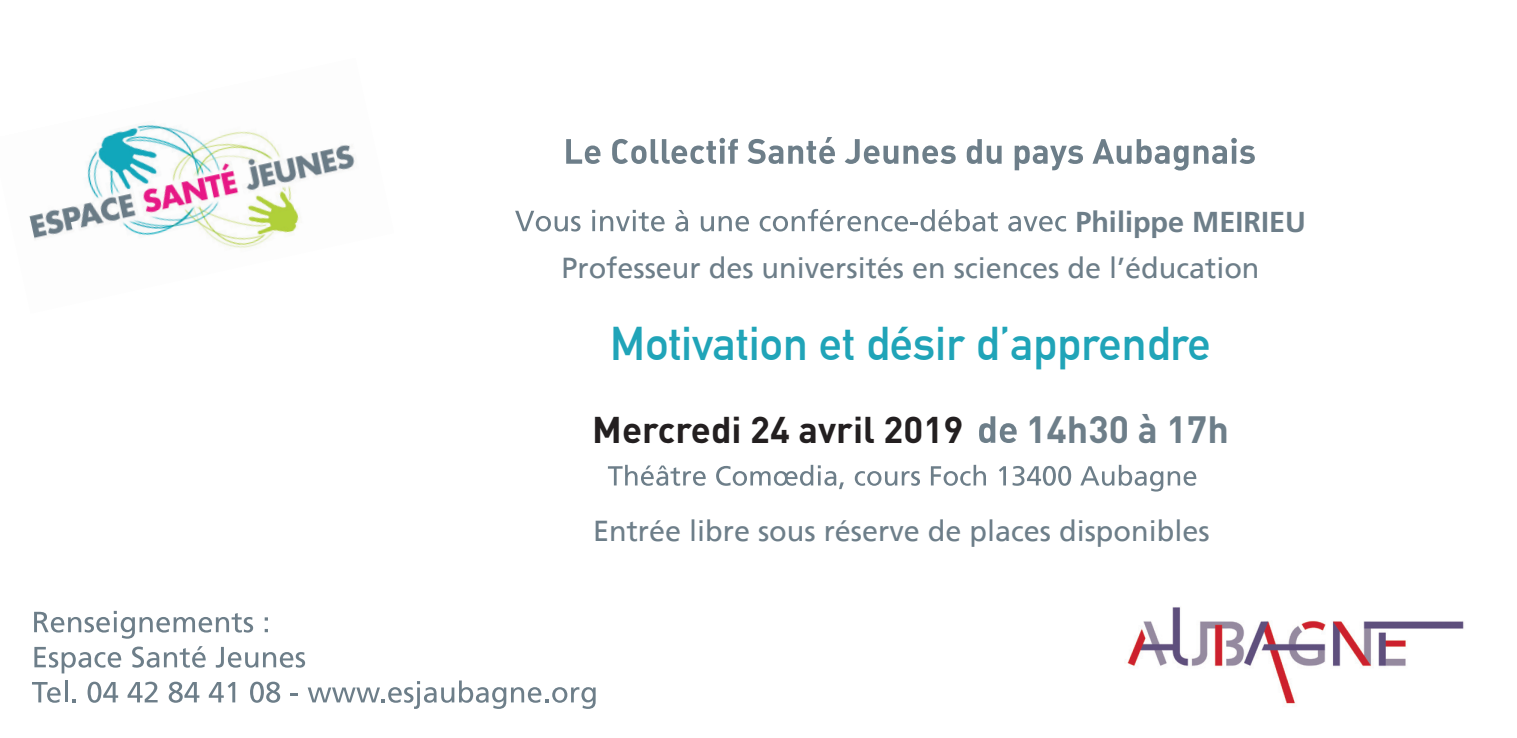
<style>
.page{position:relative;width:1517px;height:738px;background:#fff}
.page>*{position:absolute;margin:0;border:0;box-sizing:border-box;transform-origin:0 0}
.t1{font:700 46.25px "DIN Alternate";color:#20a4b8}
.t2{font:700 37.5px "DIN Pro";color:#6d7e89}
.t3{font:700 36.75px "DIN Pro";color:#231f20}
.t4{font:28.75px "Frutiger";color:#6d7e89}
.t5{font:700 28.75px "Frutiger";color:#6d7e89}
</style>
<div class="page">
<img style="left:29px;top:124px;width:326px;height:124px">
<svg style="left:566px;top:139px;width:34px;height:25px"></svg>
<svg style="left:612px;top:138px;width:126px;height:26px"></svg>
<svg style="left:747px;top:137px;width:88px;height:27px"></svg>
<svg style="left:844px;top:139px;width:111px;height:25px"></svg>
<svg style="left:966px;top:139px;width:35px;height:25px"></svg>
<svg style="left:1014px;top:145px;width:69px;height:25px"></svg>
<svg style="left:1092px;top:138px;width:162px;height:32px"></svg>
<svg style="left:34px;top:610px;width:219px;height:28px"></svg>
<svg style="left:34px;top:646px;width:87px;height:27px"></svg>
<svg style="left:132px;top:646px;width:74px;height:21px"></svg>
<svg style="left:216px;top:646px;width:89px;height:21px"></svg>
<svg style="left:32px;top:682px;width:29px;height:20px"></svg>
<hr style="left:65px;top:680px;width:2px;height:21px;background:#6d7e89">
<svg style="left:88px;top:681px;width:30px;height:21px"></svg>
<svg style="left:128px;top:681px;width:30px;height:20px"></svg>
<svg style="left:169px;top:681px;width:30px;height:21px"></svg>
<svg style="left:209px;top:682px;width:26px;height:19px"></svg>
<svg style="left:250px;top:681px;width:30px;height:21px"></svg>
<svg style="left:290px;top:693px;width:8px;height:2px"></svg>
<svg style="left:308px;top:680px;width:287px;height:28px"></svg>
<svg style="left:515px;top:210px;width:65px;height:21px"></svg>
<svg style="left:592px;top:210px;width:72px;height:21px"></svg>
<svg style="left:675px;top:210px;width:13px;height:21px"></svg>
<svg style="left:701px;top:216px;width:48px;height:15px"></svg>
<svg style="left:759px;top:209px;width:239px;height:22px"></svg>
<svg style="left:1008px;top:216px;width:58px;height:15px"></svg>
<svg style="left:979px;top:416px;width:37px;height:26px"></svg>
<img style="left:1127px;top:607px;width:337px;height:97px">
<svg style="left:608px;top:464px;width:98px;height:21px"></svg>
<svg style="left:716px;top:464px;width:128px;height:24px"></svg>
<svg style="left:855px;top:471px;width:65px;height:14px"></svg>
<svg style="left:931px;top:464px;width:55px;height:21px"></svg>
<svg style="left:999px;top:466px;width:7px;height:19px"></svg>
<svg style="left:1012px;top:466px;width:59px;height:19px"></svg>
<svg style="left:1080px;top:464px;width:116px;height:27px"></svg>
<p class="t5" style="left:1075px;top:205px;width:232px">Philippe MEIRIEU</p>
<p class="t4" style="left:561px;top:251px;width:699px">Professeur des universités en sciences de l’éducation</p>
<h1 class="t1" style="left:610px;top:308px;width:602px">Motivation et désir d’apprendre</h1>
<p class="t3" style="left:592px;top:398px;width:372px">Mercredi 24 avril 2019</p>
<h2 class="t2" style="left:1026px;top:397px;width:204px">14h30 à 17h</h2>
<p class="t4" style="left:593px;top:513px;width:618px">Entrée libre sous réserve de places disponibles</p>
</div>
